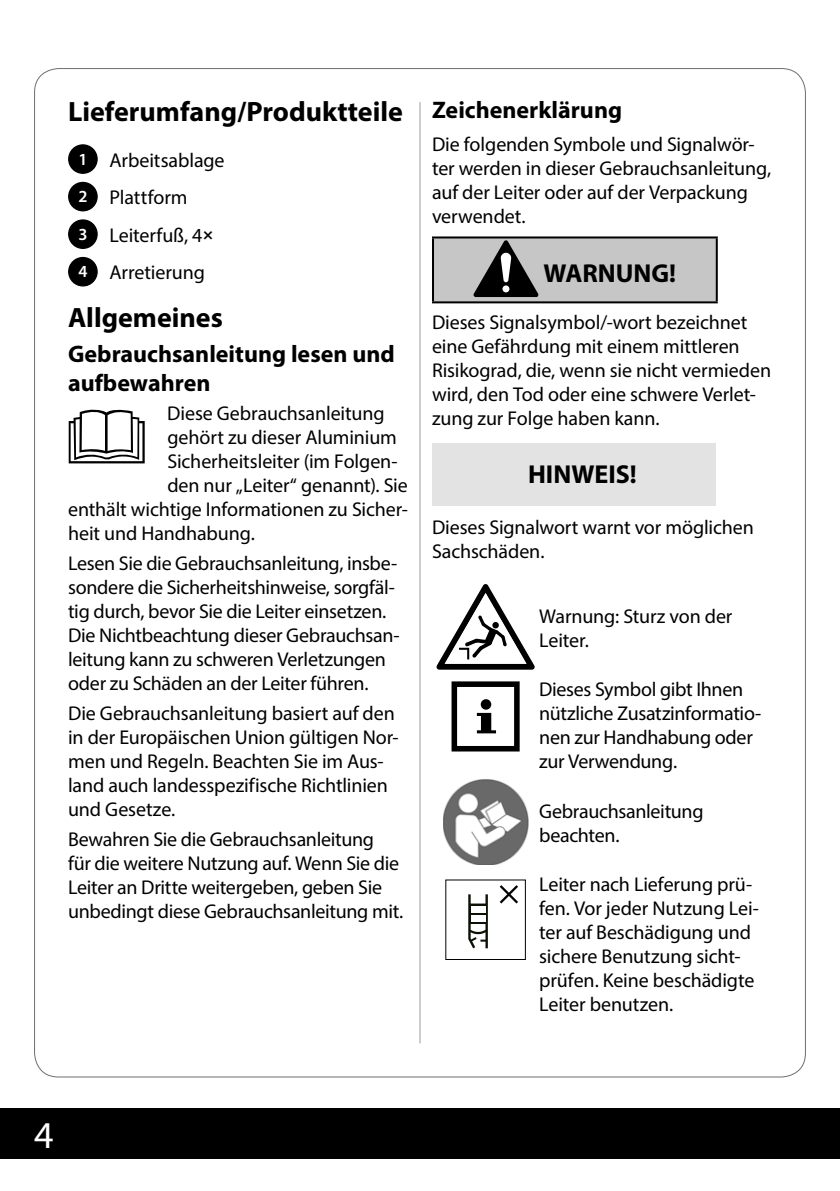
<style>
.page{position:relative;width:840px;height:1191px;background:#fff}
.page>*{position:absolute;margin:0;border:0;box-sizing:border-box;transform-origin:0 0}
.t1{font:38px "Myriad Pro";color:#fff}
.t2{font:700 28px "Myriad Pro";color:#000}
.t3{font:700 26px "Myriad Pro";color:#000}
.t4{font:700 24px/28.8px "Myriad Pro";color:#000}
.t5{font:20px/24px "Myriad Pro";letter-spacing:-.01em;color:#000}
.s1{font-weight:600;font-size:17px;color:#fff}
.s2{font-family:"ALDISUEDOT"}
</style>
<div class="page">
<div style="left:0;top:1108px;width:839px;height:51px;background:#000"></div>
<hr style="left:839px;top:1108px;width:1px;height:51px;background:#000">
<hr style="left:419px;top:102px;width:1px;height:941px;background:#9d9d9c">
<div style="left:69px;top:145px;width:28px;height:28px;background:#000;border-radius:50%"></div>
<div style="left:68px;top:144px;width:30px;height:30px;border:1px solid #000;border-radius:50%"></div>
<div style="left:69px;top:182px;width:28px;height:29px;background:#000;border-radius:50%"></div>
<div style="left:68px;top:182px;width:30px;height:29px;border:1px solid #000;border-radius:50%"></div>
<div style="left:69px;top:220px;width:28px;height:28px;background:#000;border-radius:50%"></div>
<div style="left:68px;top:219px;width:30px;height:30px;border:1px solid #000;border-radius:50%"></div>
<div style="left:69px;top:257px;width:28px;height:29px;background:#000;border-radius:50%"></div>
<div style="left:68px;top:257px;width:30px;height:29px;border:1px solid #000;border-radius:50%"></div>
<svg style="left:69px;top:409px;width:76px;height:54px"></svg>
<div style="left:433px;top:237px;width:283px;height:65px;background:#c6c6c6"></div>
<hr style="left:432px;top:236px;width:285px;height:2px;background:#000">
<hr style="left:432px;top:238px;width:2px;height:63px;background:#000">
<hr style="left:715px;top:238px;width:2px;height:63px;background:#000">
<hr style="left:432px;top:301px;width:285px;height:2px;background:#000">
<svg style="left:473px;top:240px;width:65px;height:57px"></svg>
<div style="left:432px;top:443px;width:283px;height:63px;background:#e3e3e3"></div>
<svg style="left:436px;top:584px;width:98px;height:85px"></svg>
<div style="left:451px;top:681px;width:68px;height:70px;border:6px solid #000"></div>
<div style="left:480px;top:699px;width:11px;height:10px;background:#000;border-radius:50%"></div>
<svg style="left:476px;top:713px;width:19px;height:20px"></svg>
<img style="left:443px;top:780px;width:85px;height:85px">
<svg style="left:499px;top:885px;width:19px;height:18px"></svg>
<svg style="left:468px;top:894px;width:19px;height:54px"></svg>
<h2 class="t2" style="left:68px;top:93px;width:336px">Lieferumfang/Produktteile</h2>
<p class="t5" style="left:78px;top:141px;width:148px;line-height:37.6px"><span class="s1">1</span> Arbeitsablage<br><span class="s1">2</span> Plattform<br><span class="s1">3</span> Leiterfuß, 4<span class="s2">×<br></span><span class="s1">4</span> Arretierung</p>
<h2 class="t2" style="left:68px;top:300px;width:156px">Allgemeines</h2>
<p class="t4" style="left:68px;top:339px;width:328px">Gebrauchsanleitung lesen und aufbewahren</p>
<p class="t5" style="left:167px;top:401px;width:219px">Diese Gebrauchsanleitung</p>
<p class="t5" style="left:167px;top:425px;width:231px">gehört zu dieser Aluminium</p>
<p class="t5" style="left:167px;top:449px;width:232px">Sicherheitsleiter (im Folgen-</p>
<p class="t5" style="left:167px;top:473px;width:242px">den nur „Leiter“ genannt). Sie</p>
<p class="t5" style="left:68px;top:497px;width:341px">enthält wichtige Informationen zu Sicher-</p>
<p class="t5" style="left:68px;top:521px;width:188px">heit und Handhabung.</p>
<p class="t5" style="left:68px;top:551px;width:333px">Lesen Sie die Gebrauchsanleitung, insbe&shy;sondere die Sicherheitshinweise, sorgfäl&shy;tig durch, bevor Sie die Leiter einsetzen.<br>Die Nichtbeachtung dieser Gebrauchsan&shy;leitung kann zu schweren Verletzungen oder zu Schäden an der Leiter führen.</p>
<p class="t5" style="left:68px;top:701px;width:332px">Die Gebrauchsanleitung basiert auf den in der Europäischen Union gültigen Nor&shy;men und Regeln. Beachten Sie im Aus&shy;land auch landesspezifische Richtlinien und Gesetze.</p>
<p class="t5" style="left:68px;top:826px;width:336px">Bewahren Sie die Gebrauchsanleitung<br>für die weitere Nutzung auf. Wenn Sie die Leiter an Dritte weitergeben, geben Sie unbedingt diese Gebrauchsanleitung mit.</p>
<p class="t4" style="left:432px;top:95px;width:191px">Zeichenerklärung</p>
<p class="t5" style="left:432px;top:132px;width:340px">Die folgenden Symbole und Signalwör&shy;ter werden in dieser Gebrauchsanleitung, auf der Leiter oder auf der Verpackung verwendet.</p>
<h3 class="t3" style="left:543px;top:256px;width:134px">WARNUNG!</h3>
<p class="t5" style="left:432px;top:310px;width:340px">Dieses Signalsymbol/-wort bezeichnet eine Gefährdung mit einem mittleren Risikograd, die, wenn sie nicht vermieden wird, den Tod oder eine schwere Verlet&shy;zung zur Folge haben kann.</p>
<h3 class="t3" style="left:527px;top:458px;width:110px">HINWEIS!</h3>
<p class="t5" style="left:432px;top:515px;width:323px">Dieses Signalwort warnt vor möglichen<br>Sachschäden.</p>
<p class="t5" style="left:539px;top:603px;width:195px">Warnung: Sturz von der<br>Leiter.</p>
<p class="t5" style="left:539px;top:677px;width:223px">Dieses Symbol gibt Ihnen nützliche Zusatzinformatio&shy;nen zur Handhabung oder zur Verwendung.</p>
<p class="t5" style="left:539px;top:799px;width:166px">Gebrauchsanleitung beachten.</p>
<p class="t5" style="left:539px;top:872px;width:221px">Leiter nach Lieferung prü&shy;fen. Vor jeder Nutzung Lei&shy;ter auf Beschädigung und sichere Benutzung sicht&shy;prüfen. Keine beschädigte<br>Leiter benutzen.</p>
<h1 class="t1" style="left:34px;top:1112px;width:21px">4</h1>
</div>
